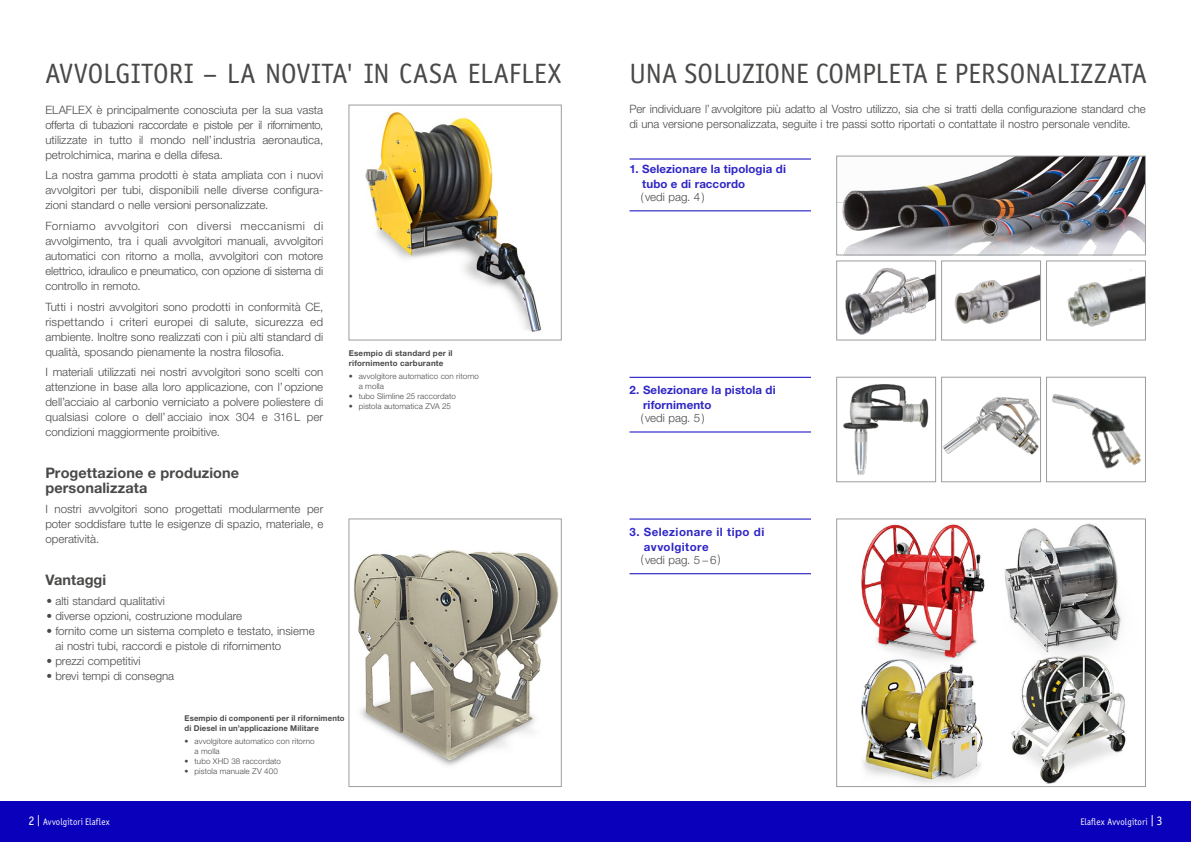
<style>
.page{position:relative;width:1191px;height:842px;background:#fff}
.page>*{position:absolute;margin:0;border:0;box-sizing:border-box;transform-origin:0 0}
.Headline_IT{font:28px "Officina Sans ITC Std";letter-spacing:.005em;color:#494948}
.Subhead_IT_14_5{font:700 14.5px/15px "Helvetica Neue LTW1 G";letter-spacing:.005em;color:#494948}
.Copy_IT_11_5pt{font:300 11.5px/15px "Helvetica Neue LTW1 G";color:#494948;text-align:justify}
.Suphead_blau_bold{font:700 11.5px/15px "Helvetica Neue LTW1 G";letter-spacing:.01em;color:#2f26c6}
.Suphead_blau_bold-2{font:700 11.5px/15px "Helvetica Neue LTW1 G";letter-spacing:.035em;color:#2f26c6}
.t1{font:9.5px "Officina Sans ITC Std";letter-spacing:.015em;color:#fff;scale:.93 1}
.t2{font:300 8px/10px "Helvetica Neue LTW1 G";letter-spacing:.015em;color:#494948}
.Copy_IT_9pt_bold{font:700 8px/10px "Helvetica Neue LTW1 G";letter-spacing:.02em;color:#494948}
.s1{font-size:13px}
</style>
<div class="page">
<div style="left:0;top:801px;width:1191px;height:41px;background:#0a00bc"></div>
<img style="left:861px;top:523px;width:265px;height:261px">
<div style="left:836px;top:519px;width:309px;height:268px;border:1px solid #9c9d9d"></div>
<img style="left:838px;top:158px;width:305px;height:95px">
<div style="left:836px;top:156px;width:309px;height:99px;border:1px solid #9c9d9d"></div>
<img style="left:843px;top:384px;width:86px;height:91px">
<div style="left:836px;top:377px;width:99px;height:105px;border:1px solid #9c9d9d"></div>
<img style="left:845px;top:267px;width:88px;height:68px">
<div style="left:836px;top:261px;width:99px;height:79px;border:1px solid #9c9d9d"></div>
<img style="left:943px;top:397px;width:95px;height:58px">
<div style="left:941px;top:377px;width:99px;height:105px;border:1px solid #9c9d9d"></div>
<img style="left:954px;top:275px;width:84px;height:49px">
<div style="left:941px;top:261px;width:99px;height:79px;border:1px solid #9c9d9d"></div>
<img style="left:1067px;top:269px;width:76px;height:58px">
<div style="left:1046px;top:261px;width:99px;height:79px;border:1px solid #9c9d9d"></div>
<img style="left:1052px;top:394px;width:89px;height:75px">
<div style="left:1046px;top:377px;width:99px;height:105px;border:1px solid #9c9d9d"></div>
<img style="left:365px;top:111px;width:176px;height:221px">
<div style="left:349px;top:105px;width:212px;height:235px;border:1px solid #9c9d9d"></div>
<img style="left:353px;top:550px;width:206px;height:216px">
<div style="left:349px;top:519px;width:212px;height:268px;border:1px solid #9c9d9d"></div>
<hr style="left:629px;top:159px;width:182px;height:1px;background:#0a00bc">
<hr style="left:629px;top:211px;width:182px;height:1px;background:#0a00bc">
<hr style="left:629px;top:519px;width:182px;height:1px;background:#0a00bc">
<hr style="left:629px;top:573px;width:182px;height:1px;background:#0a00bc">
<hr style="left:629px;top:377px;width:182px;height:1px;background:#0a00bc">
<hr style="left:629px;top:432px;width:182px;height:1px;background:#0a00bc">
<p class="Headline_IT" style="left:45px;top:57px;width:517px">AVVOLGITORI – LA NOVITA' IN CASA ELAFLEX</p>
<p class="Headline_IT" style="left:629px;top:57px;width:519px">UNA SOLUZIONE COMPLETA E PERSONALIZZATA</p>
<p class="Copy_IT_11_5pt" style="left:45px;top:102px;width:279px">ELAFLEX è principalmente conosciuta per la sua vasta offerta di tubazioni raccordate e pistole per il rifornimento, utilizzate in tutto il mondo nell’industria aeronautica, petrolchimica, marina e della difesa.</p>
<p class="Copy_IT_11_5pt" style="left:45px;top:168px;width:279px">La nostra gamma prodotti è stata ampliata con i nuovi avvolgitori per tubi, disponibili nelle diverse configura&shy;zioni standard o nelle versioni personalizzate.</p>
<p class="Copy_IT_11_5pt" style="left:45px;top:218px;width:279px">Forniamo avvolgitori con diversi meccanismi di avvolgimento, tra i quali avvolgitori manuali, avvolgitori automatici con ritorno a molla, avvolgitori con motore elettrico, idraulico e pneumatico, con opzione di sistema di controllo in remoto.</p>
<p class="Copy_IT_11_5pt" style="left:45px;top:299px;width:279px">Tutti i nostri avvolgitori sono prodotti in conformità CE, rispettando i criteri europei di salute, sicurezza ed ambiente. Inoltre sono realizzati con i più alti standard di qualità, sposando pienamente la nostra filosofia.</p>
<p class="Copy_IT_11_5pt" style="left:45px;top:365px;width:279px">I materiali utilizzati nei nostri avvolgitori sono scelti con attenzione in base alla loro applicazione, con l’opzione dell’acciaio al carbonio verniciato a polvere poliestere di qualsiasi colore o dell’ acciaio inox 304 e 316 L per condizioni maggiormente proibitive.</p>
<p class="Subhead_IT_14_5" style="left:45px;top:465px;width:195px">Progettazione e produzione personalizzata</p>
<p class="Copy_IT_11_5pt" style="left:45px;top:502px;width:279px">I nostri avvolgitori sono progettati modularmente per poter soddisfare tutte le esigenze di spazio, materiale, e operatività.</p>
<p class="Subhead_IT_14_5" style="left:45px;top:572px;width:62px">Vantaggi</p>
<p class="Copy_IT_11_5pt" style="left:46px;top:594px;width:120px">• alti standard qualitativi</p>
<p class="Copy_IT_11_5pt" style="left:46px;top:609px;width:197px">• diverse opzioni, costruzione modulare</p>
<p class="Copy_IT_11_5pt" style="left:55px;top:624px;width:261px;text-indent:-9px">• fornito come un sistema completo e testato, insieme ai nostri tubi, raccordi e pistole di rifornimento</p>
<p class="Copy_IT_11_5pt" style="left:46px;top:654px;width:96px">• prezzi competitivi</p>
<p class="Copy_IT_11_5pt" style="left:46px;top:669px;width:129px">• brevi tempi di consegna</p>
<p class="Copy_IT_9pt_bold" style="left:349px;top:348px;width:105px">Esempio di standard per il rifornimento carburante</p>
<p class="t2" style="left:359px;top:371px;width:122px;text-indent:-10px">• avvolgitore automatico con ritorno a molla</p>
<p class="t2" style="left:349px;top:391px;width:109px">• tubo Slimline 25 raccordato</p>
<p class="t2" style="left:349px;top:401px;width:104px">• pistola automatica ZVA 25</p>
<p class="Copy_IT_9pt_bold" style="left:185px;top:713px;width:161px">Esempio di componenti per il rifornimento di Diesel in un’applicazione Militare</p>
<p class="t2" style="left:194px;top:736px;width:122px;text-indent:-10px">• avvolgitore automatico con ritorno a molla</p>
<p class="t2" style="left:185px;top:756px;width:98px">• tubo XHD 38 raccordato</p>
<p class="t2" style="left:185px;top:766px;width:95px">• pistola manuale ZV 400</p>
<p class="Copy_IT_11_5pt" style="left:629px;top:101px;width:517px">Per individuare l’avvolgitore più adatto al Vostro utilizzo, sia che si tratti della configurazione standard che di una versione personalizzata, seguite i tre passi sotto riportati o contattate il nostro personale vendite.</p>
<p class="Suphead_blau_bold" style="left:642px;top:161px;width:145px;text-indent:-13px">1. Selezionare la tipologia di tubo e di raccordo</p>
<p class="Copy_IT_11_5pt" style="left:641px;top:189px;width:65px">( vedi pag. 4)</p>
<p class="Suphead_blau_bold" style="left:643px;top:382px;width:134px;text-indent:-13px">2. Selezionare la pistola di rifornimento</p>
<p class="Copy_IT_11_5pt" style="left:641px;top:411px;width:65px">( vedi pag. 5)</p>
<p class="Suphead_blau_bold-2" style="left:644px;top:524px;width:122px;text-indent:-14px">3. Selezionare il tipo di avvolgitore</p>
<p class="Copy_IT_11_5pt" style="left:641px;top:552px;width:81px">( vedi pag. 5−6)</p>
<p class="t1" style="left:28px;top:816px;width:89px"><span class="s1">2 |</span> Avvolgitori Elaflex</p>
<p class="t1" style="left:1080px;top:816px;width:90px">Elaflex Avvolgitori <span class="s1">| 3</span></p>
</div>
